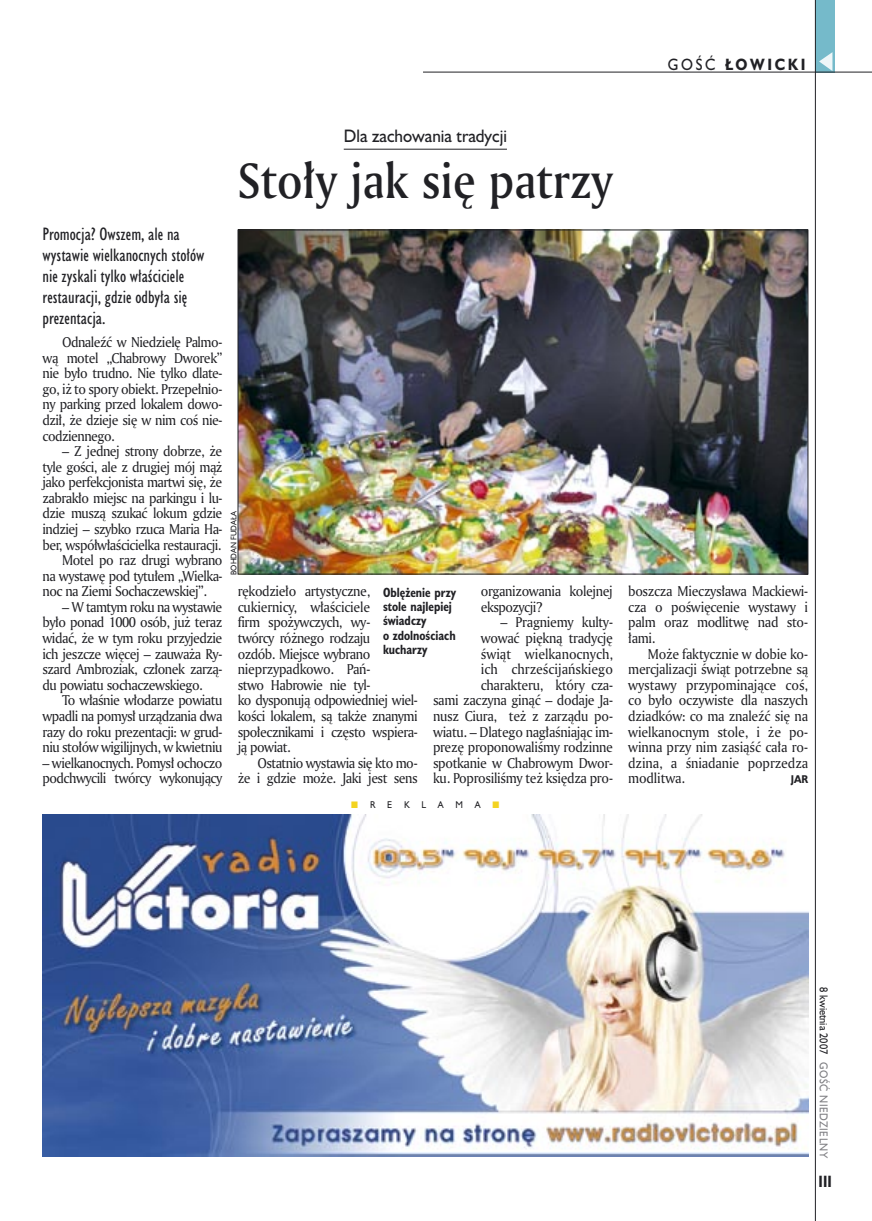
<style>
.page{position:relative;width:872px;height:1221px;background:#fff}
.page>*{position:absolute;margin:0;border:0;box-sizing:border-box;transform-origin:0 0}
._05a_tytyl_AmMd_32_pt{font:48px "Amerigo Md PL";color:#212125;scale:.9 1}
._06-5_lead_lokal_HuCn_11_pt{font:16.5px/21px "Humanst 521 Cn PL";color:#212125}
._04-3_nadtytul_lokal{font:16.5px "Humanst 521 PL";color:#212125;scale:.94 1}
._15b_temat_prawo{font:700 15px "Humanst 521 PL";letter-spacing:.2em;color:#212125;scale:.9 1}
._17_pagina_prawa{font:700 15px "Humanst 521 Cn PL";color:#212125;scale:.94 1}
._01_body_tekst{font:13.8px/15.6px "Amerigo PL";letter-spacing:-.04em;color:#212125;text-align:justify;scale:.94 1}
._09_podpis_zdjecia_HuCnB{font:700 12.3px/14.4px "Humanst 521 Cn PL";color:#212125;scale:.94 1}
._19a_data_prawa_GOSC{font:10.5px "Humanst 521 PL";letter-spacing:.05em;color:#7f7f83;scale:.9 1}
._19_data_prawa{font:10.5px "Humanst 521 PL";color:#212125;scale:.9 1}
._01_body_tekst-2{font:700 10.35px "Humanst 521 PL";color:#212125;scale:.9 1}
._19b_reklama_lewa{font:9px "Humanst 521 PL";color:#212125;scale:.94 1}
._09a_autor_zdjecia_Hu_5_pt{font:7.5px "Humanst 521 PL";color:#212125;scale:.94 1}
.s1{font-weight:400}
</style>
<div class="page">
<div style="left:815px;top:0;width:20px;height:72px;background:#75baca"></div>
<hr style="left:815px;top:0;width:1px;height:1220px;background:#212125">
<svg style="left:819px;top:52px;width:13px;height:19px"></svg>
<hr style="left:423px;top:72px;width:449px;height:1px;background:#212125">
<hr style="left:344px;top:149px;width:163px;height:1px;background:#212125">
<img style="left:240px;top:232px;width:566px;height:340px">
<img style="left:43px;top:814px;width:765px;height:342px">
<p class="_15b_temat_prawo" style="left:668px;top:54px;width:155px"><span class="s1">GOŚĆ</span> ŁOWICKI</p>
<p class="_06-5_lead_lokal_HuCn_11_pt" style="left:43px;top:223px;width:163px">Promocja? Owszem, ale na wystawie wielkanocnych stołów nie zyskali tylko właściciele restauracji, gdzie odbyła się prezentacja.</p>
<p class="_01_body_tekst" style="left:43px;top:334px;width:193px;text-indent:20px">Odnaleźć w Niedzielę Palmo&shy;wą motel „Chabrowy Dworek” nie było trudno. Nie tylko dlate&shy;go, iż to spory obiekt. Przepełnio&shy;ny parking przed lokalem dowo&shy;dził, że dzieje się w nim coś nie&shy;codziennego.</p>
<p class="_01_body_tekst" style="left:43px;top:443px;width:193px;text-indent:20px">– Z jednej strony dobrze, że tyle gości, ale z drugiej mój mąż jako perfekcjonista martwi się, że zabrakło miejsc na parkingu i lu&shy;dzie muszą szukać lokum gdzie indziej – szybko rzuca Maria Ha&shy;ber, współwłaścicielka restauracji.</p>
<p class="_01_body_tekst" style="left:43px;top:552px;width:193px;text-indent:20px">Motel po raz drugi wybrano na wystawę pod tytułem „Wielka&shy;noc na Ziemi Sochaczewskiej”.</p>
<p class="_01_body_tekst" style="left:43px;top:598px;width:193px;text-indent:20px">– W tamtym roku na wystawie było ponad 1000 osób, już teraz widać, że w tym roku przyjedzie ich jeszcze więcej – zauważa Ry&shy;szard Ambroziak, członek zarzą&shy;du powiatu sochaczewskiego.</p>
<p class="_01_body_tekst" style="left:43px;top:692px;width:193px;text-indent:20px">To właśnie włodarze powiatu wpadli na pomysł urządzania dwa razy do roku prezentacji: w grud&shy;niu stołów wigilijnych, w kwietniu</p>
<p class="_01_body_tekst" style="left:43px;top:754px;width:193px">– wielkanocnych. Pomysł ochoczo podchwycili twórcy wykonujący</p>
<p class="_04-3_nadtytul_lokal" style="left:344px;top:125px;width:175px">Dla zachowania tradycji</p>
<p class="_05a_tytyl_AmMd_32_pt" style="left:238px;top:149px;width:418px">Stoły jak się patrzy</p>
<p class="_09a_autor_zdjecia_Hu_5_pt" style="left:229px;top:575px;width:70px;rotate:-90deg">BOHDAN FUDAŁA</p>
<p class="_01_body_tekst" style="left:238px;top:583px;width:193px;text-align:left">rękodzieło artystyczne, cukiernicy, właściciele<br>firm spożywczych, wy-<br>twórcy różnego rodzaju<br>ozdób. Miejsce wybrano nieprzypadkowo. Pań-<br>stwo Habrowie nie tyl-<br>ko dysponują odpowiedniej wiel&shy;kości lokalem, są także znanymi społecznikami i często wspiera&shy;ją powiat.</p>
<p class="_01_body_tekst" style="left:238px;top:754px;width:193px;text-align:right">Ostatnio wystawia się kto mo-<br>że i gdzie może. Jaki jest sens</p>
<p class="_01_body_tekst" style="left:481px;top:583px;width:142px">organizowania kolejnej ekspozycji?</p>
<p class="_01_body_tekst" style="left:433px;top:614px;width:193px;text-align:right">– Pragniemy kulty-<br>wować piękną tradycję<br>świąt wielkanocnych,<br>ich chrześcijańskiego charakteru, który cza-<br>sami zaczyna ginąć – dodaje Ja&shy;nusz Ciura, też z zarządu po&shy;wiatu. – Dlatego nagłaśniając im&shy;prezę proponowaliśmy rodzinne spotkanie w Chabrowym Dwor&shy;ku. Poprosiliśmy też księdza pro-</p>
<p class="_09_podpis_zdjecia_HuCnB" style="left:383px;top:584px;width:79px">Oblężenie przy stole najlepiej świadczy<br>o zdolnościach kucharzy</p>
<p class="_19b_reklama_lewa" style="left:370px;top:798px;width:7px">R</p>
<p class="_19b_reklama_lewa" style="left:387px;top:798px;width:7px">E</p>
<p class="_19b_reklama_lewa" style="left:404px;top:798px;width:8px">K</p>
<p class="_19b_reklama_lewa" style="left:421px;top:798px;width:6px">L</p>
<p class="_19b_reklama_lewa" style="left:438px;top:798px;width:8px">A</p>
<p class="_19b_reklama_lewa" style="left:455px;top:798px;width:9px">M</p>
<p class="_19b_reklama_lewa" style="left:475px;top:798px;width:8px">A</p>
<p class="_01_body_tekst" style="left:628px;top:583px;width:193px">boszcza Mieczysława Mackiewi&shy;cza o poświęcenie wystawy i palm oraz modlitwę nad sto&shy;łami.</p>
<p class="_01_body_tekst" style="left:628px;top:645px;width:193px;text-indent:20px">Może faktycznie w dobie ko&shy;mercjalizacji świąt potrzebne są wystawy przypominające coś, co było oczywiste dla naszych dziadków: co ma znaleźć się na wielkanocnym stole, i że po&shy;winna przy nim zasiąść cała ro&shy;dzina, a śniadanie poprzedza modlitwa.</p>
<p class="_01_body_tekst-2" style="left:791px;top:772px;width:21px">JAR</p>
<p class="_19_data_prawa" style="left:830px;top:986px;width:76px;rotate:90deg">8 kwietnia 2007</p>
<p class="_19a_data_prawa_GOSC" style="left:830px;top:1062px;width:108px;rotate:90deg">GOŚĆ NIEDZIELNY</p>
<p class="_17_pagina_prawa" style="left:818px;top:1171px;width:15px">III</p>
</div>
